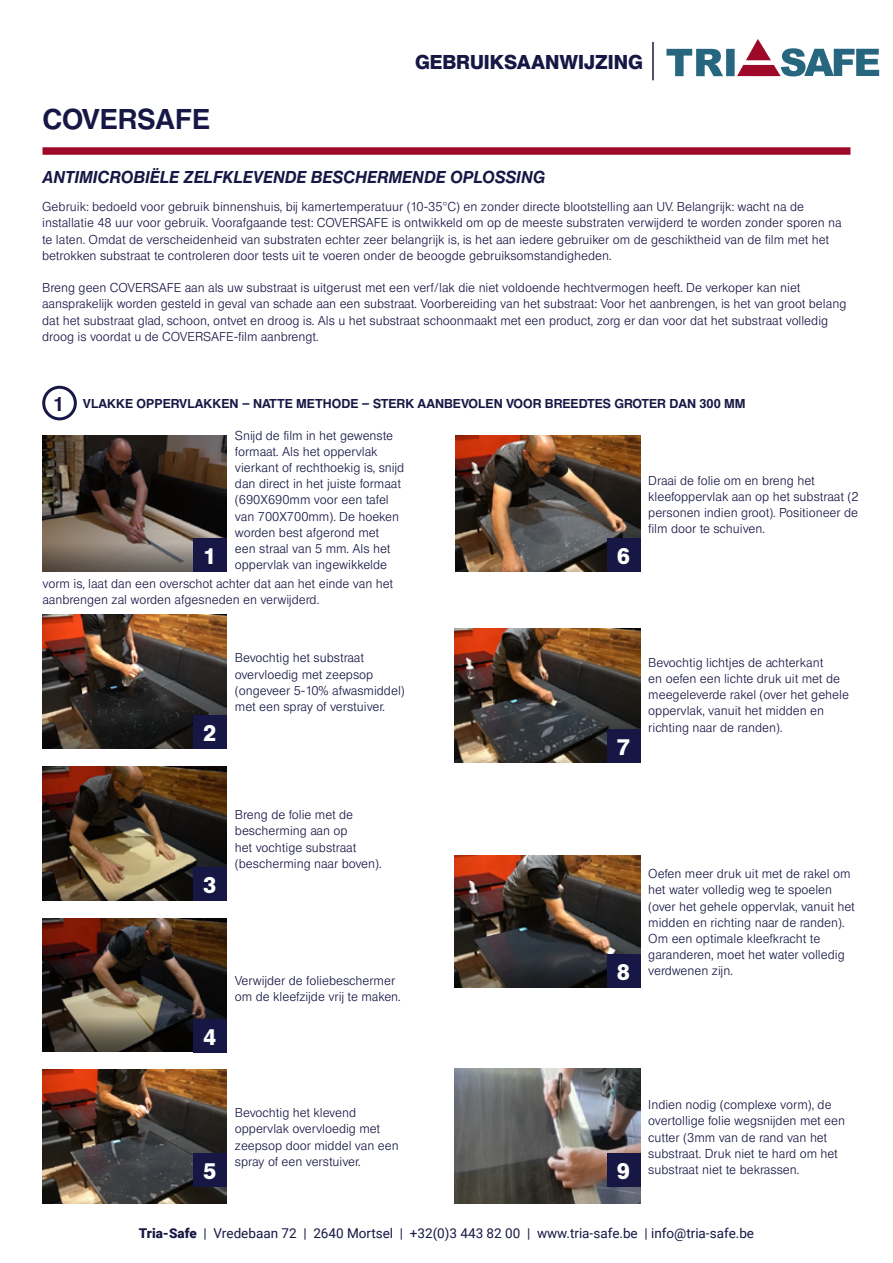
<style>
.page{position:relative;width:893px;height:1263px;background:#fff}
.page>*{position:absolute;margin:0;border:0;box-sizing:border-box;transform-origin:0 0}
.t1{font:500 30px "Europa Grotesk SB";color:#171745}
.t2{font:24px "Europa Grotesk SB Dem Bol";color:#fff}
.t3{font:21px "Europa Grotesk SB Dem Bol";color:#171745}
.t4{font:18px "Europa Grotesk SB Med Ita";color:#171745}
.t5{font:300 13.5px/16.2px "Europa Grotesk SB";color:#171745}
.t6{font:13.5px "Roboto";color:#171745}
.t7{font:500 13.5px "Europa Grotesk SB";color:#171745}
.s1{font-size:21px}
.s2{font-weight:900}
.s3{font-weight:500}
</style>
<div class="page">
<hr style="left:652px;top:42px;width:2px;height:38px;background:#171745">
<div style="left:43px;top:147px;width:807px;height:8px;background:#9e0929"></div>
<div style="left:42px;top:386px;width:35px;height:34px;border:3px solid #171745;border-radius:50%"></div>
<img style="left:43px;top:436px;width:183px;height:136px">
<img style="left:43px;top:615px;width:183px;height:134px">
<img style="left:43px;top:767px;width:183px;height:134px">
<img style="left:43px;top:919px;width:183px;height:133px">
<img style="left:43px;top:1070px;width:183px;height:133px">
<img style="left:456px;top:436px;width:184px;height:136px">
<img style="left:455px;top:629px;width:185px;height:133px">
<img style="left:455px;top:856px;width:186px;height:132px">
<img style="left:455px;top:1068px;width:186px;height:135px">
<div style="left:193px;top:538px;width:33px;height:34px;background:#171745"></div>
<div style="left:607px;top:538px;width:33px;height:34px;background:#171745"></div>
<div style="left:607px;top:729px;width:33px;height:33px;background:#171745"></div>
<div style="left:607px;top:954px;width:33px;height:33px;background:#171745"></div>
<div style="left:607px;top:1153px;width:33px;height:33px;background:#171745"></div>
<div style="left:193px;top:715px;width:33px;height:33px;background:#171745"></div>
<div style="left:193px;top:867px;width:33px;height:34px;background:#171745"></div>
<div style="left:193px;top:1019px;width:33px;height:33px;background:#171745"></div>
<div style="left:193px;top:1153px;width:33px;height:34px;background:#171745"></div>
<svg style="left:666px;top:39px;width:213px;height:37px"></svg>
<h1 class="t1" style="left:43px;top:103px;width:169px">COVERSAFE</h1>
<h3 class="t3" style="left:415px;top:51px;width:229px">GEBRUIKSAANWIJZING</h3>
<h3 class="t4" style="left:43px;top:167px;width:504px">ANTIMICROBIËLE ZELFKLEVENDE BESCHERMENDE OPLOSSING</h3>
<p class="t5" style="left:42px;top:199px;width:801px">Gebruik: bedoeld voor gebruik binnenshuis, bij kamertemperatuur (10-35°C) en zonder directe blootstelling aan UV. Belangrijk: wacht na de installatie 48 uur voor gebruik. Voorafgaande test: COVERSAFE is ontwikkeld om op de meeste substraten verwijderd te worden zonder sporen na te laten. Omdat de verscheidenheid van substraten echter zeer belangrijk is, is het aan iedere gebruiker om de geschiktheid van de film met het betrokken substraat te controleren door tests uit te voeren onder de beoogde gebruiksomstandigheden.</p>
<p class="t5" style="left:42px;top:280px;width:806px">Breng geen COVERSAFE aan als uw substraat is uitgerust met een verf/lak die niet voldoende hechtvermogen heeft. De verkoper kan niet aansprakelijk worden gesteld in geval van schade aan een substraat. Voorbereiding van het substraat: Voor het aanbrengen, is het van groot belang dat het substraat glad, schoon, ontvet en droog is. Als u het substraat schoonmaakt met een product, zorg er dan voor dat het substraat volledig droog is voordat u de COVERSAFE-film aanbrengt.</p>
<p class="t7" style="left:53px;top:396px;width:694px"><span class="s1">1</span> VLAKKE OPPERVLAKKEN – NATTE METHODE – STERK AANBEVOLEN VOOR BREEDTES GROTER DAN 300 MM</p>
<p class="t5" style="left:235px;top:427px;width:171px">Snijd de film in het gewenste formaat. Als het oppervlak vierkant of rechthoekig is, snijd dan direct in het juiste formaat (690X690mm voor een tafel van 700X700mm). De hoeken worden best afgerond met<br>een straal van 5 mm. Als het oppervlak van ingewikkelde</p>
<h2 class="t2" style="left:203px;top:543px;width:15px">1</h2>
<h2 class="t2" style="left:617px;top:543px;width:15px">6</h2>
<p class="t5" style="left:43px;top:575px;width:352px">vorm is, laat dan een overschot achter dat aan het einde van het aanbrengen zal worden afgesneden en verwijderd.</p>
<h2 class="t2" style="left:203px;top:720px;width:15px">2</h2>
<p class="t5" style="left:235px;top:650px;width:171px">Bevochtig het substraat overvloedig met zeepsop (ongeveer 5-10% afwasmiddel) met een spray of verstuiver.</p>
<h2 class="t2" style="left:617px;top:734px;width:15px">7</h2>
<p class="t5" style="left:648px;top:472px;width:212px">Draai de folie om en breng het kleefoppervlak aan op het substraat (2 personen indien groot). Positioneer de film door te schuiven.</p>
<p class="t5" style="left:648px;top:654px;width:202px">Bevochtig lichtjes de achterkant<br>en oefen een lichte druk uit met de meegeleverde rakel (over het gehele oppervlak, vanuit het midden en richting naar de randen).</p>
<h2 class="t2" style="left:203px;top:872px;width:15px">3</h2>
<p class="t5" style="left:235px;top:806px;width:148px">Breng de folie met de bescherming aan op<br>het vochtige substraat (bescherming naar boven).</p>
<h2 class="t2" style="left:203px;top:1024px;width:15px">4</h2>
<p class="t5" style="left:235px;top:972px;width:167px">Verwijder de foliebeschermer om de kleefzijde vrij te maken.</p>
<h2 class="t2" style="left:617px;top:959px;width:15px">8</h2>
<p class="t5" style="left:648px;top:866px;width:208px">Oefen meer druk uit met de rakel om het water volledig weg te spoelen (over het gehele oppervlak, vanuit het midden en richting naar de randen).<br>Om een optimale kleefkracht te garanderen, moet het water volledig verdwenen zijn.</p>
<h2 class="t2" style="left:203px;top:1158px;width:15px">5</h2>
<p class="t5" style="left:235px;top:1104px;width:165px">Bevochtig het klevend oppervlak overvloedig met zeepsop door middel van een spray of een verstuiver.</p>
<h2 class="t2" style="left:617px;top:1158px;width:15px">9</h2>
<p class="t5" style="left:648px;top:1096px;width:198px">Indien nodig (complexe vorm), de overtollige folie wegsnijden met een cutter (3mm van de rand van het substraat. Druk niet te hard om het substraat niet te bekrassen.</p>
<p class="t6" style="left:139px;top:1223px;width:617px"><span class="s2">Tria-Safe</span> | Vredebaan 72 | 2640 Mortsel | +32(0)3 443 82 00 | www.tria-safe.be | info@tria-safe.be</p>
<p class="t5" style="left:126px;top:1225px;width:426px"><span class="s3">Pantoon NV</span> | Frankrijkstraat 5 | 9140 Temse | +32(0)3 877 00 69 |</p>
<p class="t5" style="left:568px;top:1225px;width:200px">ww.pantoon.be | info@pantoon.be</p>
</div>
